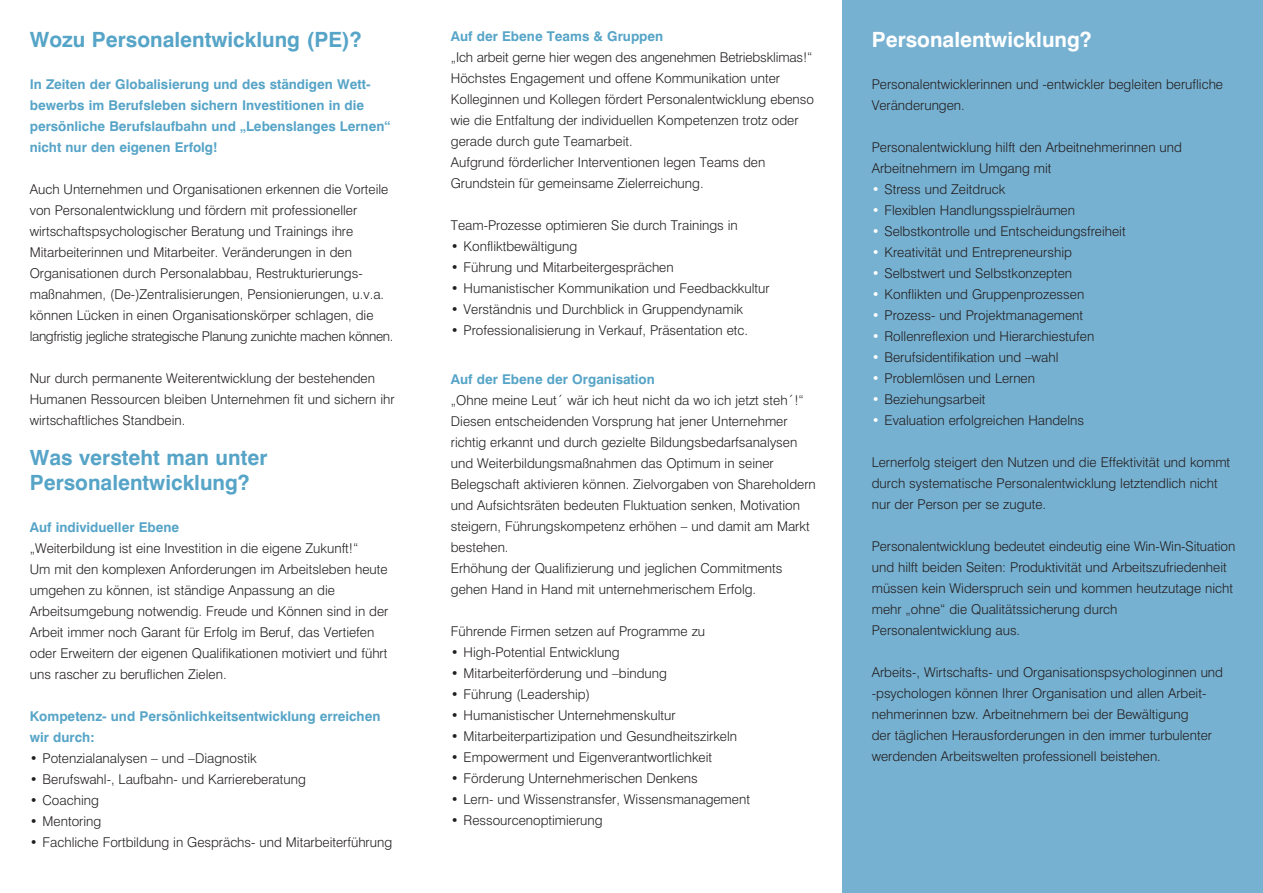
<style>
.page{position:relative;width:1263px;height:893px;background:#fff}
.page>*{position:absolute;margin:0;border:0;box-sizing:border-box;transform-origin:0 0}
.t1{font:700 21px/25.2px "Swiss 721 BT";color:#56a4c7}
.t2{font:700 21px "Swiss 721 BT";color:#fff}
.t3{font:300 13.5px/21px "Swiss 721 BT";color:#231f20}
.t4{font:700 13.5px/21px "Swiss 721 BT";color:#56a4c7}
.s1{color:#fff}
</style>
<div class="page">
<div style="left:842px;top:0;width:421px;height:893px;background:#77b1d1"></div>
<h1 class="t1" style="left:30px;top:29px;width:333px">Wozu Personalentwicklung (PE)?</h1>
<p class="t4" style="left:30px;top:75px;width:362px">In Zeiten der Globalisierung und des ständigen Wett&shy;bewerbs im Berufsleben sichern Investitionen in die persönliche Berufslaufbahn und „Lebenslanges Lernen“ nicht nur den eigenen Erfolg!</p>
<p class="t3" style="left:30px;top:180px;width:365px">Auch Unternehmen und Organisationen erkennen die Vorteile von Personalentwicklung und fördern mit professioneller wirtschaftspsychologischer Beratung und Trainings ihre Mitarbeiterinnen und Mitarbeiter. Veränderungen in den Organisationen durch Personalabbau, Restrukturierungs&shy;maßnahmen, (De-)Zentralisierungen, Pensionierungen, u.v.a. können Lücken in einen Organisationskörper schlagen, die langfristig jegliche strategische Planung zunichte machen können.</p>
<p class="t3" style="left:30px;top:369px;width:366px">Nur durch permanente Weiterentwicklung der bestehenden<br>Humanen Ressourcen bleiben Unternehmen fit und sichern ihr wirtschaftliches Standbein.</p>
<h1 class="t1" style="left:30px;top:447px;width:239px">Was versteht man unter<br>Personalentwicklung?</h1>
<p class="t4" style="left:30px;top:518px;width:151px">Auf individueller Ebene</p>
<p class="t3" style="left:30px;top:539px;width:360px">„Weiterbildung ist eine Investition in die eigene Zukunft!“<br>Um mit den komplexen Anforderungen im Arbeitsleben heute umgehen zu können, ist ständige Anpassung an die Arbeitsumgebung notwendig. Freude und Können sind in der Arbeit immer noch Garant für Erfolg im Beruf, das Vertiefen oder Erweitern der eigenen Qualifikationen motiviert und führt uns rascher zu beruflichen Zielen.</p>
<p class="t4" style="left:30px;top:707px;width:352px">Kompetenz- und Persönlichkeitsentwicklung erreichen wir durch:</p>
<p class="t3" style="left:30px;top:749px;width:228px">• Potenzialanalysen – und –Diagnostik</p>
<p class="t3" style="left:30px;top:770px;width:278px">• Berufswahl-, Laufbahn- und Karriereberatung</p>
<p class="t3" style="left:30px;top:791px;width:71px">• Coaching</p>
<p class="t3" style="left:30px;top:812px;width:73px">• Mentoring</p>
<p class="t3" style="left:30px;top:833px;width:364px">• Fachliche Fortbildung in Gesprächs- und Mitarbeiterführung</p>
<p class="t4" style="left:451px;top:27px;width:214px">Auf der Ebene Teams &amp; Gruppen</p>
<p class="t3" style="left:451px;top:48px;width:365px">„Ich arbeit gerne hier wegen des angenehmen Betriebsklimas!“ Höchstes Engagement und offene Kommunikation unter Kolleginnen und Kollegen fördert Personalentwicklung ebenso wie die Entfaltung der individuellen Kompetenzen trotz oder gerade durch gute Teamarbeit.<br>Aufgrund förderlicher Interventionen legen Teams den Grundstein für gemeinsame Zielerreichung.</p>
<p class="t3" style="left:451px;top:216px;width:289px">Team-Prozesse optimieren Sie durch Trainings in</p>
<p class="t3" style="left:451px;top:237px;width:128px">• Konfliktbewältigung</p>
<p class="t3" style="left:451px;top:258px;width:224px">• Führung und Mitarbeitergesprächen</p>
<p class="t3" style="left:451px;top:279px;width:320px">• Humanistischer Kommunikation und Feedbackkultur</p>
<p class="t3" style="left:451px;top:300px;width:294px">• Verständnis und Durchblick in Gruppendynamik</p>
<p class="t3" style="left:451px;top:321px;width:299px">• Professionalisierung in Verkauf, Präsentation etc.</p>
<p class="t4" style="left:451px;top:370px;width:205px">Auf der Ebene der Organisation</p>
<p class="t3" style="left:451px;top:391px;width:366px">„Ohne meine Leut´ wär ich heut nicht da wo ich jetzt steh´!“ Diesen entscheidenden Vorsprung hat jener Unternehmer richtig erkannt und durch gezielte Bildungsbedarfsanalysen und Weiterbildungsmaßnahmen das Optimum in seiner Belegschaft aktivieren können. Zielvorgaben von Shareholdern und Aufsichtsräten bedeuten Fluktuation senken, Motivation steigern, Führungskompetenz erhöhen – und damit am Markt bestehen.<br>Erhöhung der Qualifizierung und jeglichen Commitments gehen Hand in Hand mit unternehmerischem Erfolg.</p>
<p class="t3" style="left:451px;top:622px;width:256px">Führende Firmen setzen auf Programme zu</p>
<p class="t3" style="left:451px;top:643px;width:170px">• High-Potential Entwicklung</p>
<p class="t3" style="left:451px;top:664px;width:218px">• Mitarbeiterförderung und –bindung</p>
<p class="t3" style="left:451px;top:685px;width:141px">• Führung (Leadership)</p>
<p class="t3" style="left:451px;top:706px;width:226px">• Humanistischer Unternehmenskultur</p>
<p class="t3" style="left:451px;top:727px;width:288px">• Mitarbeiterpartizipation und Gesundheitszirkeln</p>
<p class="t3" style="left:451px;top:748px;width:263px">• Empowerment und Eigenverantwortlichkeit</p>
<p class="t3" style="left:451px;top:769px;width:248px">• Förderung Unternehmerischen Denkens</p>
<p class="t3" style="left:451px;top:790px;width:301px">• Lern- und Wissenstransfer, Wissensmanagement</p>
<p class="t3" style="left:451px;top:811px;width:153px">• Ressourcenoptimierung</p>
<h1 class="t2" style="left:872px;top:31px;width:221px">Personalentwicklung?</h1>
<p class="t3" style="left:872px;top:75px;width:353px">Personalentwicklerinnen und -entwickler begleiten berufliche<br>Veränderungen.</p>
<p class="t3" style="left:872px;top:138px;width:312px">Personalentwicklung hilft den Arbeitnehmerinnen und<br>Arbeitnehmern im Umgang mit</p>
<p class="t3" style="left:872px;top:180px;width:135px"><span class="s1">•</span> Stress und Zeitdruck</p>
<p class="t3" style="left:872px;top:201px;width:205px"><span class="s1">•</span> Flexiblen Handlungsspielräumen</p>
<p class="t3" style="left:872px;top:222px;width:255px"><span class="s1">•</span> Selbstkontrolle und Entscheidungsfreiheit</p>
<p class="t3" style="left:872px;top:243px;width:202px"><span class="s1">•</span> Kreativität und Entrepreneurship</p>
<p class="t3" style="left:872px;top:264px;width:202px"><span class="s1">•</span> Selbstwert und Selbstkonzepten</p>
<p class="t3" style="left:872px;top:285px;width:214px"><span class="s1">•</span> Konflikten und Gruppenprozessen</p>
<p class="t3" style="left:872px;top:306px;width:213px"><span class="s1">•</span> Prozess- und Projektmanagement</p>
<p class="t3" style="left:872px;top:327px;width:224px"><span class="s1">•</span> Rollenreflexion und Hierarchiestufen</p>
<p class="t3" style="left:872px;top:348px;width:188px"><span class="s1">•</span> Berufsidentifikation und –wahl</p>
<p class="t3" style="left:872px;top:369px;width:165px"><span class="s1">•</span> Problemlösen und Lernen</p>
<p class="t3" style="left:872px;top:390px;width:115px"><span class="s1">•</span> Beziehungsarbeit</p>
<p class="t3" style="left:872px;top:411px;width:214px"><span class="s1">•</span> Evaluation erfolgreichen Handelns</p>
<p class="t3" style="left:872px;top:453px;width:360px">Lernerfolg steigert den Nutzen und die Effektivität und kommt durch systematische Personalentwicklung letztendlich nicht nur der Person per se zugute.</p>
<p class="t3" style="left:872px;top:537px;width:365px">Personalentwicklung bedeutet eindeutig eine Win-Win-Situation und hilft beiden Seiten: Produktivität und Arbeitszufriedenheit müssen kein Widerspruch sein und kommen heutzutage nicht mehr „ohne“ die Qualitätssicherung durch Personalentwicklung aus.</p>
<p class="t3" style="left:872px;top:663px;width:353px">Arbeits-, Wirtschafts- und Organisationspsychologinnen und -psychologen können Ihrer Organisation und allen Arbeit&shy;nehmerinnen bzw. Arbeitnehmern bei der Bewältigung<br>der täglichen Herausforderungen in den immer turbulenter werdenden Arbeitswelten professionell beistehen.</p>
</div>
